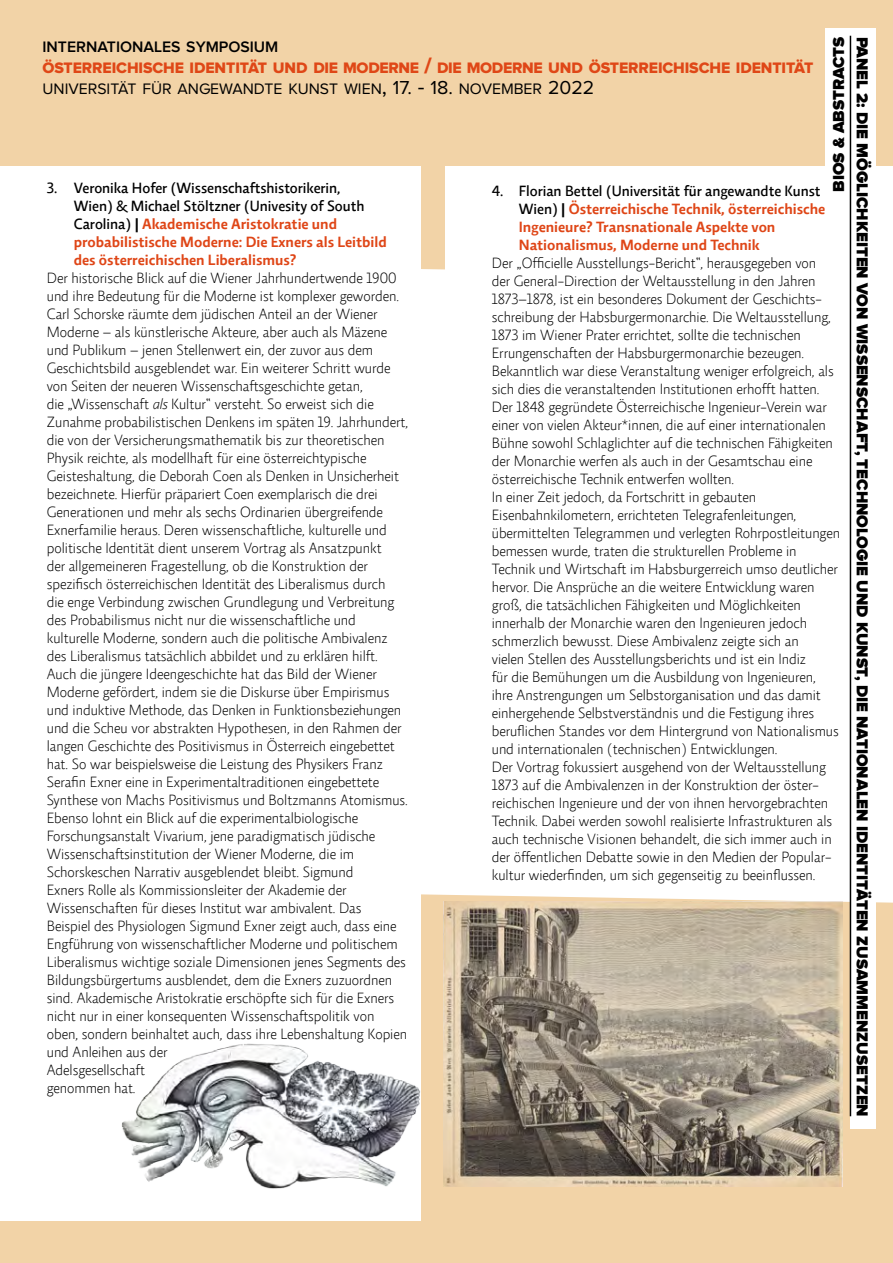
<style>
.page{position:relative;width:893px;height:1263px;background:#fff}
.page>*{position:absolute;margin:0;border:0;box-sizing:border-box;transform-origin:0 0}
.t1{font:900 16.5px "Proxima Nova A";color:#000}
.t2{font:15.75px "Proxima Nova A Extrabld";letter-spacing:-.005em;color:#df4717}
.t3{font:15.75px "Proxima Nova A";color:#000}
.t4{font:600 15.75px "Proxima Nova A";color:#000}
.t5{font:300 15px/18px "Relato Sans OT";color:#000}
.t6{font:600 15px/18px "Relato Sans OT";color:#df4617}
.s1{font-size:22.5px}
.s2{font-size:19.5px}
.s3{font-weight:500;color:#000}
.s4{color:#000}
.s5{font-style:italic}
</style>
<div class="page">
<div style="left:0;top:0;width:893px;height:270px;background:#f2d3a7"></div>
<div style="left:0;top:894px;width:893px;height:369px;background:#f2d3a7"></div>
<div style="left:0;top:166px;width:421px;height:1054px;background:#fff"></div>
<div style="left:445px;top:166px;width:448px;height:728px;background:#fff"></div>
<div style="left:825px;top:28px;width:25px;height:266px;background:#fff"></div>
<div style="left:850px;top:28px;width:26px;height:1100px;background:linear-gradient(to right,#fff,#fff)"></div>
<hr style="left:850px;top:36px;width:1px;height:1080px;background:#000">
<div style="left:43px;top:34px;width:782px;height:69px;background:#f2d3a7"></div>
<img style="left:444px;top:902px;width:398px;height:284px">
<img style="left:122px;top:1039px;width:307px;height:153px">
<p class="t1" style="left:829px;top:192px;width:157px;rotate:-90deg">BIOS &amp; ABSTRACTS</p>
<p class="t1" style="left:872px;top:37px;width:1082px;rotate:90deg">PANEL 2: DIE MÖGLICHKEITEN VON WISSENSCHAFT, TECHNOLOGIE UND KUNST, DIE NATIONALEN IDENTITÄTEN ZUSAMMENZUSETZEN</p>
<p class="t4" style="left:43px;top:38px;width:237px">INTERNATIONALES SYMPOSIUM</p>
<p class="t2" style="left:43px;top:58px;width:772px">ÖSTERREICHISCHE IDENTITÄT UND DIE MODERNE <span class="s1">/</span> DIE MODERNE UND ÖSTERREICHISCHE IDENTITÄT</p>
<p class="t3" style="left:43px;top:80px;width:553px">UNIVERSITÄT FÜR ANGEWANDTE KUNST WIEN<span class="s1">,</span> <span class="s2">17.</span> <span class="s1">-</span> <span class="s2">18.</span> NOVEMBER <span class="s2">2022</span></p>
<p class="t6" style="left:74px;top:178px;width:315px;text-indent:-27px"><span class="s3">3. Veronika Hofer (Wissenschaftshistorikerin,<br>Wien) &amp; Michael Stöltzner (Univesity of South Carolina)</span> <span class="s4">|</span> Akademische Aristokratie und probabilistische Moderne: Die Exners als Leitbild des österreichischen Liberalismus?</p>
<p class="t5" style="left:47px;top:269px;width:363px">Der historische Blick auf die Wiener Jahrhundertwende 1900 und ihre Bedeutung für die Moderne ist komplexer geworden.<br>Carl Schorske räumte dem jüdischen Anteil an der Wiener Moderne – als künstlerische Akteure, aber auch als Mäzene und Publikum – jenen Stellenwert ein, der zuvor aus dem Geschichtsbild ausgeblendet war. Ein weiterer Schritt wurde von Seiten der neueren Wissenschaftsgeschichte getan,<br>die „Wissenschaft <span class="s5">als</span> Kultur“ versteht. So erweist sich die Zunahme probabilistischen Denkens im späten 19. Jahrhundert, die von der Versicherungsmathematik bis zur theoretischen Physik reichte, als modellhaft für eine österreichtypische Geisteshaltung, die Deborah Coen als Denken in Unsicherheit bezeichnete. Hierfür präpariert Coen exemplarisch die drei Generationen und mehr als sechs Ordinarien übergreifende Exnerfamilie heraus. Deren wissenschaftliche, kulturelle und politische Identität dient unserem Vortrag als Ansatzpunkt<br>der allgemeineren Fragestellung, ob die Konstruktion der spezifisch österreichischen Identität des Liberalismus durch<br>die enge Verbindung zwischen Grundlegung und Verbreitung des Probabilismus nicht nur die wissenschaftliche und kulturelle Moderne, sondern auch die politische Ambivalenz des Liberalismus tatsächlich abbildet und zu erklären hilft.<br>Auch die jüngere Ideengeschichte hat das Bild der Wiener Moderne gefördert, indem sie die Diskurse über Empirismus und induktive Methode, das Denken in Funktionsbeziehungen und die Scheu vor abstrakten Hypothesen, in den Rahmen der langen Geschichte des Positivismus in Österreich eingebettet hat. So war beispielsweise die Leistung des Physikers Franz Serafin Exner eine in Experimentaltraditionen eingebettete Synthese von Machs Positivismus und Boltzmanns Atomismus.<br>Ebenso lohnt ein Blick auf die experimentalbiologische Forschungsanstalt Vivarium, jene paradigmatisch jüdische Wissenschaftsinstitution der Wiener Moderne, die im Schorskeschen Narrativ ausgeblendet bleibt. Sigmund<br>Exners Rolle als Kommissionsleiter der Akademie der Wissenschaften für dieses Institut war ambivalent. Das Beispiel des Physiologen Sigmund Exner zeigt auch, dass eine Engführung von wissenschaftlicher Moderne und politischem Liberalismus wichtige soziale Dimensionen jenes Segments des Bildungsbürgertums ausblendet, dem die Exners zuzuordnen sind. Akademische Aristokratie erschöpfte sich für die Exners nicht nur in einer konsequenten Wissenschaftspolitik von oben, sondern beinhaltet auch, dass ihre Lebenshaltung Kopien und Anleihen aus der<br>Adelsgesellschaft<br>genommen hat.</p>
<p class="t6" style="left:519px;top:181px;width:308px;text-indent:-27px"><span class="s3">4. Florian Bettel (Universität für angewandte Kunst Wien)</span> <span class="s4">|</span> Österreichische Technik, österreichische Ingenieure? Transnationale Aspekte von Nationalismus, Moderne und Technik</p>
<p class="t5" style="left:492px;top:253px;width:350px">Der „Officielle Ausstellungs-Bericht“, herausgegeben von<br>der General-Direction der Weltausstellung in den Jahren 1873–1878, ist ein besonderes Dokument der Geschichts&shy;schreibung der Habsburgermonarchie. Die Weltausstellung, 1873 im Wiener Prater errichtet, sollte die technischen Errungenschaften der Habsburgermonarchie bezeugen.<br>Bekanntlich war diese Veranstaltung weniger erfolgreich, als sich dies die veranstaltenden Institutionen erhofft hatten.<br>Der 1848 gegründete Österreichische Ingenieur-Verein war einer von vielen Akteur*innen, die auf einer internationalen Bühne sowohl Schlaglichter auf die technischen Fähigkeiten der Monarchie werfen als auch in der Gesamtschau eine österreichische Technik entwerfen wollten.<br>In einer Zeit jedoch, da Fortschritt in gebauten Eisenbahnkilometern, errichteten Telegrafenleitungen, übermittelten Telegrammen und verlegten Rohrpostleitungen bemessen wurde, traten die strukturellen Probleme in Technik und Wirtschaft im Habsburgerreich umso deutlicher hervor. Die Ansprüche an die weitere Entwicklung waren groß, die tatsächlichen Fähigkeiten und Möglichkeiten innerhalb der Monarchie waren den Ingenieuren jedoch schmerzlich bewusst. Diese Ambivalenz zeigte sich an<br>vielen Stellen des Ausstellungsberichts und ist ein Indiz<br>für die Bemühungen um die Ausbildung von Ingenieuren, ihre Anstrengungen um Selbstorganisation und das damit einhergehende Selbstverständnis und die Festigung ihres beruflichen Standes vor dem Hintergrund von Nationalismus und internationalen (technischen) Entwicklungen.<br>Der Vortrag fokussiert ausgehend von der Weltausstellung 1873 auf die Ambivalenzen in der Konstruktion der öster&shy;reichischen Ingenieure und der von ihnen hervorgebrachten Technik. Dabei werden sowohl realisierte Infrastrukturen als auch technische Visionen behandelt, die sich immer auch in der öffentlichen Debatte sowie in den Medien der Popular&shy;kultur wiederfinden, um sich gegenseitig zu beeinflussen.</p>
</div>
